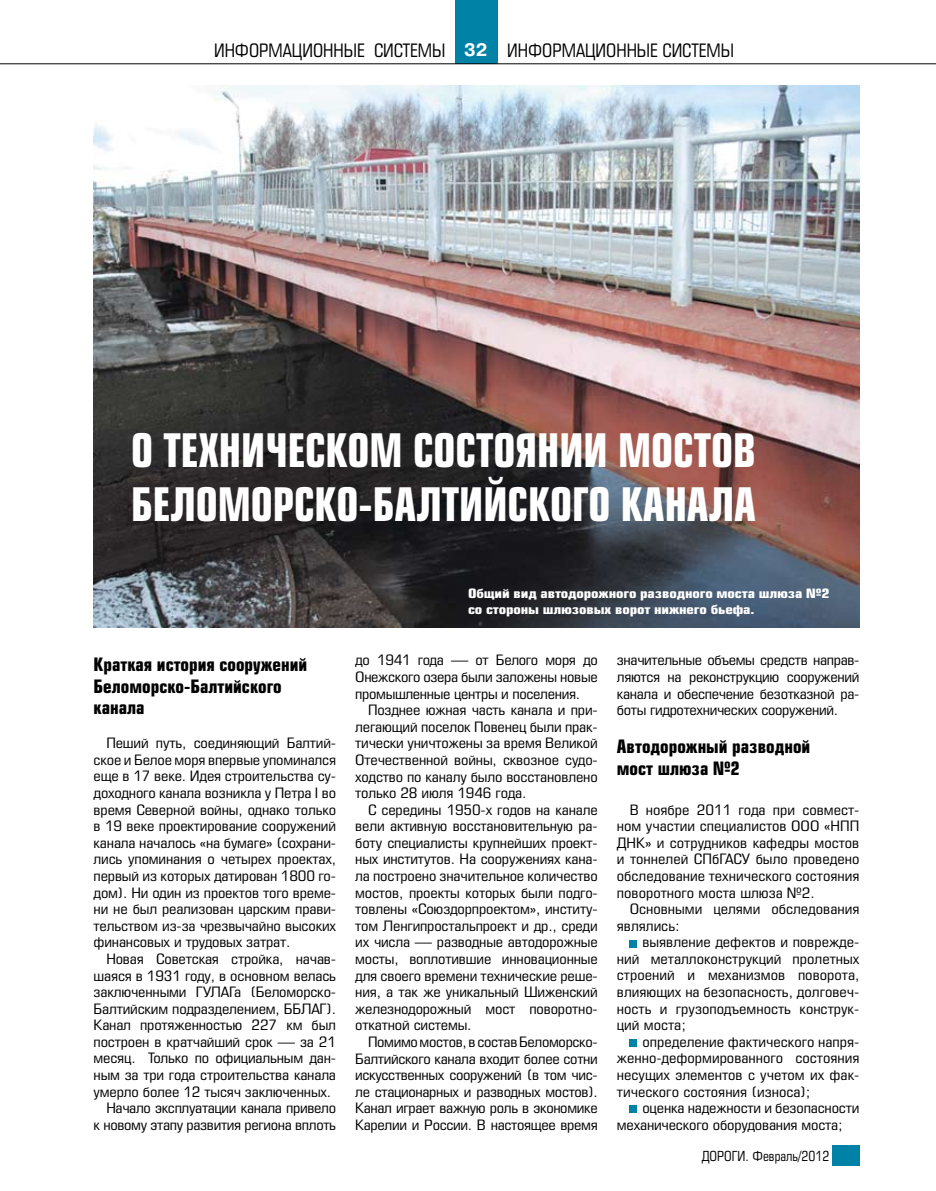
<style>
.page{position:relative;width:936px;height:1191px;background:#fff}
.page>*{position:absolute;margin:0;border:0;box-sizing:border-box;transform-origin:0 0}
.t1{font:700 45px/54px "Europe Cond";color:#fff;scale:.9 1}
.t2{font:700 18px/21.6px "Europe Cond";color:#000}
.t3{font:18px "Europe Cond";color:#000}
.t4{font:13.95px/16.6px "Europe Cond";letter-spacing:-.01em;color:#000;text-align:justify;scale:1.2 1}
.t5{font:13.5px "Europe Cond";color:#000}
.t6{font:700 12.6px/16.2px "Europe Cond";letter-spacing:-.01em;color:#fff;scale:1.25 1}
.s1{font-family:"Pragmatica C";font-weight:700;color:#fff}
</style>
<div class="page">
<div style="left:455px;top:0;width:42px;height:64px;background:#0081a6"></div>
<hr style="left:0;top:64px;width:935px;height:1px;background:#000">
<div style="left:832px;top:1145px;width:27px;height:20px;background:#0081a6"></div>
<img style="left:94px;top:85px;width:765px;height:542px">
<div style="left:629px;top:939px;width:8px;height:8px;background:#0081a6"></div>
<div style="left:629px;top:1039px;width:8px;height:7px;background:#0081a6"></div>
<div style="left:629px;top:1105px;width:8px;height:8px;background:#0081a6"></div>
<p class="t3" style="left:214px;top:39px;width:33px">Инфор</p>
<p class="t3" style="left:268px;top:39px;width:271px">мационные системы <span class="s1">32</span> инфор</p>
<p class="t3" style="left:561px;top:39px;width:174px">мационные системы</p>
<h1 class="t1" style="left:131px;top:422px;width:695px">О ТЕХНИЧЕСКОМ СОСТОЯНИИ МОСТОВ<br>БЕЛОМОРСКО-БАЛТИЙСКОГО КАНАЛА</h1>
<p class="t2" style="left:94px;top:653px;width:215px">Краткая история сооружений<br>Беломорско-Балтийского канала</p>
<p class="t4" style="left:94px;top:734px;width:203px;text-indent:13px">Пеший путь, соединяющий Балтий&shy;ское и Белое моря впервые упоминался еще в 17 веке. Идея строительства су&shy;доходного канала возникла у Петра I во время Северной войны, однако только в 19 веке проектирование сооружений канала началось «на бумаге» (сохрани&shy;лись упоминания о четырех проектах, первый из которых датирован 1800 го&shy;дом). Ни один из проектов того време&shy;ни не был реализован царским прави&shy;тельством из-за чрезвычайно высоких финансовых и трудовых затрат.</p>
<p class="t4" style="left:106px;top:950px;width:193px">Новая Советская стройка, начав-</p>
<p class="t4" style="left:94px;top:967px;width:203px">шаяся в 1931 году, в основном велась</p>
<p class="t4" style="left:94px;top:983px;width:203px">заключенными ГУЛАГа (Беломорско-</p>
<p class="t4" style="left:94px;top:1000px;width:203px">Балтийским подразделением, ББЛАГ).</p>
<p class="t4" style="left:94px;top:1016px;width:203px">Канал протяженностью 227 км был</p>
<p class="t4" style="left:94px;top:1033px;width:203px">построен в кратчайший срок — за 21</p>
<p class="t4" style="left:94px;top:1050px;width:203px">месяц. Только по официальным дан-</p>
<p class="t4" style="left:94px;top:1066px;width:203px">ным за три года строительства канала</p>
<p class="t4" style="left:94px;top:1083px;width:199px">умерло более 12 тысяч заключенных.</p>
<p class="t4" style="left:106px;top:1099px;width:193px">Начало эксплуатации канала привело</p>
<p class="t4" style="left:94px;top:1116px;width:203px">к новому этапу развития региона вплоть</p>
<p class="t6" style="left:468px;top:585px;width:291px">Общий вид автодорожного разводного моста шлюза №2 со стороны шлюзовых ворот нижнего бьефа.</p>
<p class="t4" style="left:355px;top:652px;width:203px">до 1941 года — от Белого моря до Онежского озера были заложены новые промышленные центры и поселения.</p>
<p class="t4" style="left:355px;top:701px;width:203px;text-indent:13px">Позднее южная часть канала и при&shy;легающий поселок Повенец были прак&shy;тически уничтожены за время Великой Отечественной войны, сквозное судо&shy;ходство по каналу было восстановлено только 28 июля 1946 года.</p>
<p class="t4" style="left:355px;top:801px;width:203px;text-indent:13px">С середины 1950-х годов на канале вели активную восстановительную ра&shy;боту специалисты крупнейших проект&shy;ных институтов. На сооружениях кана&shy;ла построено значительное количество мостов, проекты которых были подго&shy;товлены «Союздорпроектом», институ&shy;том Ленгипростальпроект и др., среди их числа — разводные автодорожные мосты, воплотившие инновационные для своего времени технические реше&shy;ния, а так же уникальный Шиженский железнодорожный мост поворотно&shy;откатной системы.</p>
<p class="t4" style="left:355px;top:1033px;width:203px;text-indent:13px">Помимо мостов, в состав Беломорско-Балтийского канала входит более сотни искусственных сооружений (в том чис&shy;ле стационарных и разводных мостов).<br>Канал играет важную роль в экономике Карелии и России. В настоящее время</p>
<p class="t4" style="left:617px;top:652px;width:203px">значительные объемы средств направ&shy;ляются на реконструкцию сооружений канала и обеспечение безотказной ра&shy;боты гидротехнических сооружений.</p>
<p class="t2" style="left:617px;top:735px;width:195px">Автодорожный разводной мост шлюза №2</p>
<p class="t4" style="left:617px;top:801px;width:203px;text-indent:13px">В ноябре 2011 года при совмест&shy;ном участии специалистов ООО «НПП ДНК» и сотрудников кафедры мостов и тоннелей СПбГАСУ было проведено обследование технического состояния поворотного моста шлюза №2.</p>
<p class="t4" style="left:617px;top:900px;width:203px;text-indent:13px">Основными целями обследования являлись:</p>
<p class="t4" style="left:617px;top:933px;width:203px;text-indent:26px">выявление дефектов и поврежде&shy;ний металлоконструкций пролетных строений и механизмов поворота, влияющих на безопасность, долговеч&shy;ность и грузоподъемность конструк&shy;ций моста;</p>
<p class="t4" style="left:617px;top:1033px;width:203px;text-indent:26px">определение фактического напря&shy;женно-деформированного состояния несущих элементов с учетом их фак&shy;тического состояния (износа);</p>
<p class="t4" style="left:617px;top:1099px;width:203px;text-indent:26px">оценка надежности и безопасности механического оборудования моста;</p>
<p class="t5" style="left:701px;top:1147px;width:129px">ДОРОГИ. Февраль/2012</p>
</div>
